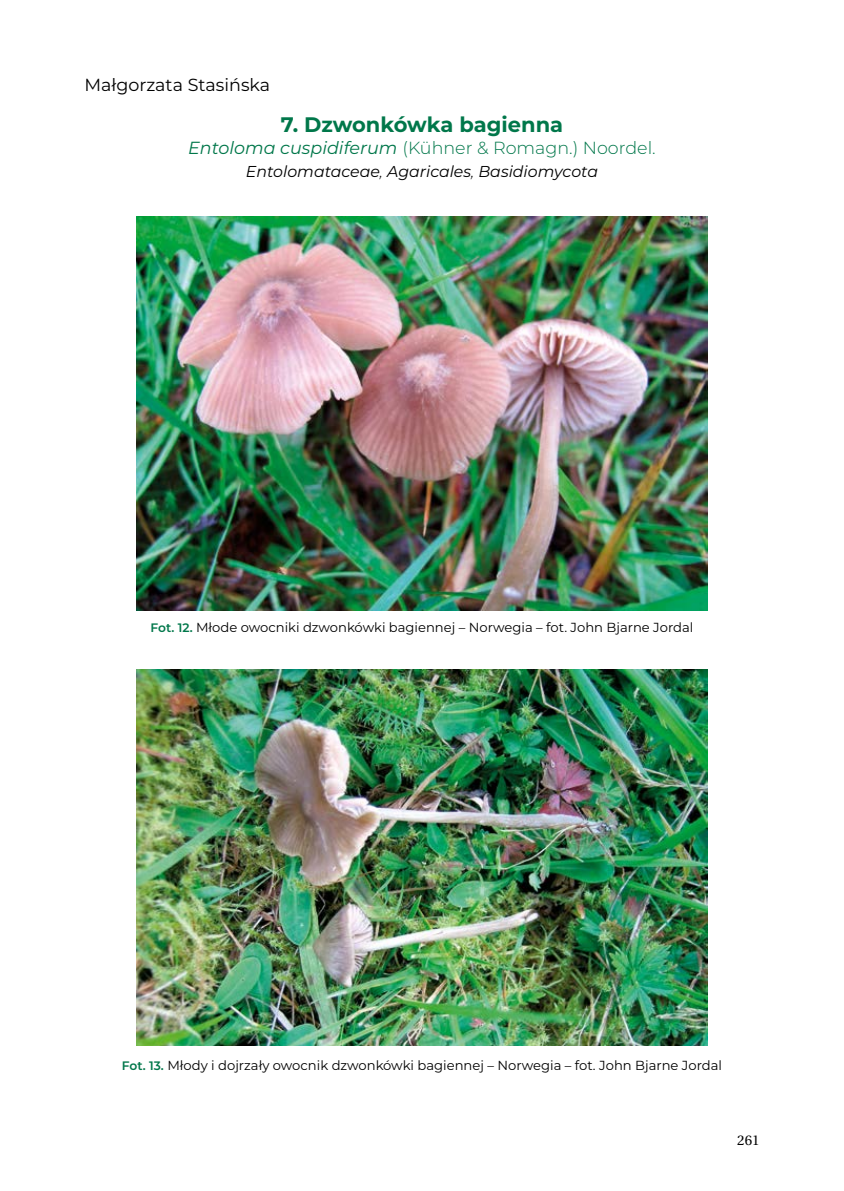
<style>
.page{position:relative;width:844px;height:1191px;background:#fff}
.page>*{position:absolute;margin:0;border:0;box-sizing:border-box;transform-origin:0 0}
.t1{font:700 21px "Montserrat";color:#00774a}
.t2{font:300 17.5px "Montserrat";color:#00774a}
.t3{font:17.5px "Montserrat";color:#000}
.t4{font:italic 15.75px "Montserrat";color:#000}
.t5{font:14px "Heuristica";color:#000}
.t6{font:13.12px "Montserrat";color:#000}
.s1{font-weight:400;font-style:italic}
.s2{font-weight:300}
.s3{font-weight:600;font-size:12.25px;color:#00774a}
</style>
<div class="page">
<img style="left:136px;top:216px;width:571px;height:394px">
<img style="left:136px;top:670px;width:571px;height:375px">
<h2 class="t3" style="left:84px;top:73px;width:187px">Małgorzata Stasińska</h2>
<h1 class="t1" style="left:281px;top:109px;width:284px">7. Dzwonkówka bagienna</h1>
<h2 class="t2" style="left:188px;top:136px;width:469px"><span class="s1">Entoloma cuspidiferum</span> (Kühner &amp; Romagn.) Noordel.</h2>
<p class="t4" style="left:246px;top:161px;width:353px">Entolomataceae<span class="s2">,</span> Agaricales<span class="s2">,</span> Basidiomycota</p>
<p class="t6" style="left:150px;top:618px;width:544px"><span class="s3">Fot. 12.</span> Młode owocniki dzwonkówki bagiennej – Norwegia – fot. John Bjarne Jordal</p>
<p class="t6" style="left:122px;top:1056px;width:601px"><span class="s3">Fot. 13.</span> Młody i dojrzały owocnik dzwonkówki bagiennej – Norwegia – fot. John Bjarne Jordal</p>
<p class="t5" style="left:737px;top:1129px;width:24px">261</p>
</div>
